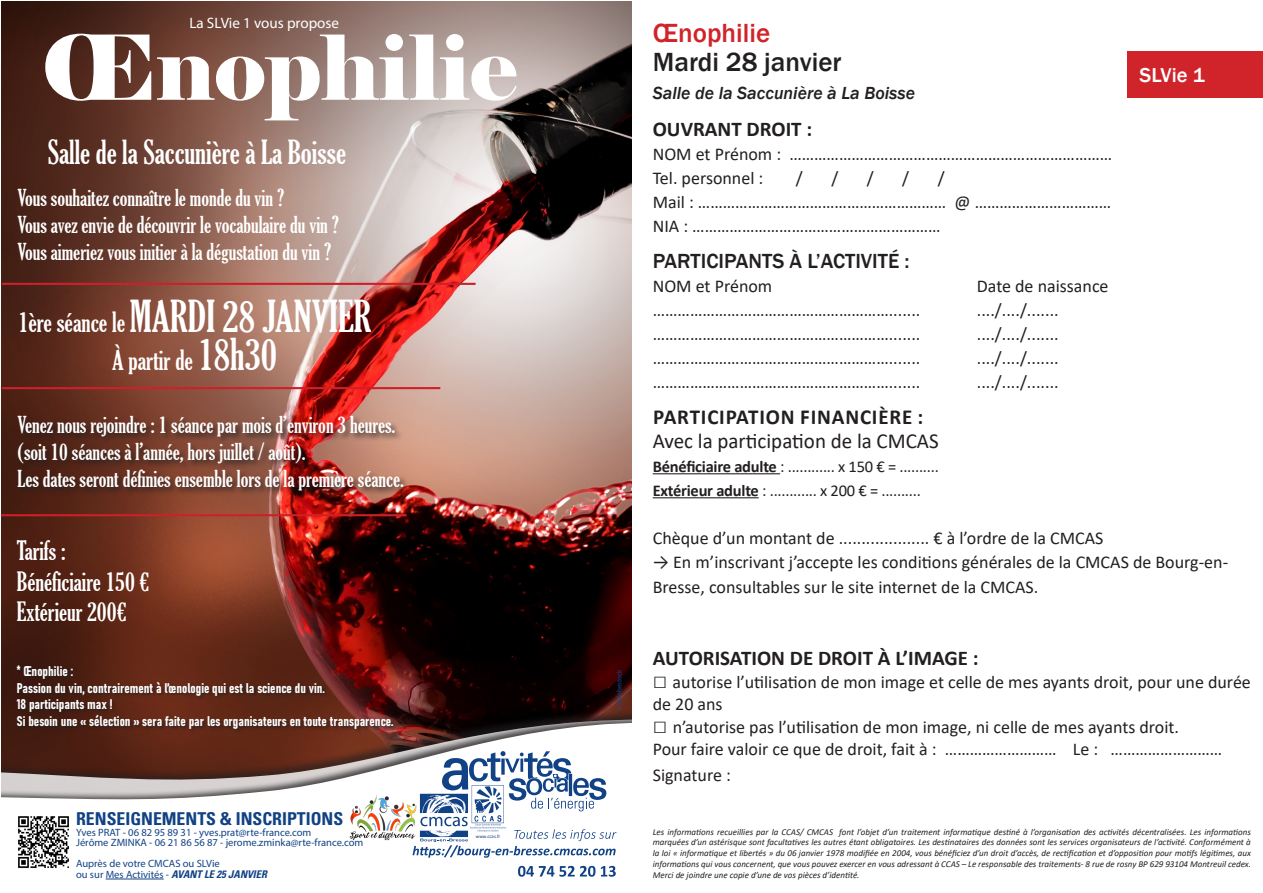
<style>
.page{position:relative;width:1263px;height:893px;background:#fff}
.page>*{position:absolute;margin:0;border:0;box-sizing:border-box;transform-origin:0 0}
.t1{font:89.4px "Elephant";color:#fff}
.t2{font:extra-condensed 42.3px "Gloucester";color:#fff}
.t3{font:extra-condensed 31.95px "Gloucester";color:#fff}
.t4{font:500 27px "Franklin Gothic";color:#231f20}
.t5{font:500 27px "Franklin Gothic";color:#d1232a}
.t6{font:extra-condensed 26.85px "Gloucester";color:#fff}
.t7{font:extra-condensed 25.65px/30.8px "Gloucester";color:#fff}
.t8{font:extra-condensed 22.5px/27px "Gloucester";color:#fff}
.t9{font:21.45px "Calibri";color:#231f20}
.t10{font:700 21.45px "Calibri";letter-spacing:.04em;color:#231f20}
.t11{font:700 21px "Calibri";color:#231f20}
.t12{font:500 21px "Franklin Gothic";color:#231f20}
.t13{font:500 20.7px "Franklin Gothic";color:#fff}
.t14{font:18px/25.2px "Calibri";color:#231f20}
.t15{font:italic 500 18px "Franklin Gothic";color:#231f20}
.t16{font:700 condensed 17.7px "Univers LT Std";color:#114285}
.t17{font:16.5px "Calibri";letter-spacing:-.015em;color:#231f20}
.t18{font:15.15px "Myriad Pro";color:#fff}
.t19{font:13.8px/16.6px "Bahnschrift";color:#fff}
.t20{font:10.65px/10.5px "Myriad Pro";color:#114285}
.t21{font:italic 9px/10.8px "Calibri";color:#231f20;text-align:justify}
.t22{font:6.9px "Myriad Pro";color:#12498e}
.t23{font:4.95px "Calibri";color:#114285}
.s1{font-size:26.85px}
.s2{font-size:42.3px}
.s3{font-family:"Univers LT Std";font-weight:700;font-style:italic;font-stretch:condensed}
.s4{font-weight:700}
.s5{font-size:24px}
</style>
<div class="page">
<hr style="left:653px;top:473px;width:127px;height:1px;background:#231f20">
<hr style="left:653px;top:497px;width:106px;height:1px;background:#231f20">
<div style="left:1128px;top:51px;width:135px;height:47px;background:#d1232a"></div>
<img style="left:2px;top:1px;width:629px;height:708px">
<svg style="left:2px;top:723px;width:627px;height:28px"></svg>
<svg style="left:2px;top:751px;width:615px;height:129px"></svg>
<img style="left:15px;top:814px;width:57px;height:56px">
<hr style="left:106px;top:879px;width:58px;height:1px;background:#114285">
<img style="left:348px;top:791px;width:69px;height:55px">
<div style="left:17px;top:414px;width:395px;height:85px;background:#231f20;opacity:.75"></div>
<div style="left:16px;top:664px;width:382px;height:70px;background:#231f20;opacity:.75"></div>
<hr style="left:2px;top:283px;width:474px;height:2px;background:#cd202b">
<hr style="left:2px;top:387px;width:438px;height:2px;background:#cd202a">
<hr style="left:2px;top:514px;width:405px;height:2px;background:#cd2028">
<p class="t18" style="left:189px;top:13px;width:151px">La SLVie 1 vous propose</p>
<p class="t1" style="left:41px;top:12px;width:478px">Œnophilie</p>
<p class="t3" style="left:48px;top:134px;width:300px">Salle de la Saccunière à La Boisse</p>
<p class="t8" style="left:18px;top:185px;width:323px">Vous souhaitez connaître le monde du vin ?<br>Vous avez envie de découvrir le vocabulaire du vin ?<br>Vous aimeriez vous initier à la dégustation du vin ?</p>
<p class="t2" style="left:18px;top:292px;width:355px"><span class="s1">1ère séance le</span> MARDI 28 JANVIER</p>
<p class="t6" style="left:112px;top:344px;width:167px">À partir de <span class="s2">18h30</span></p>
<p class="t8" style="left:18px;top:412px;width:388px">Venez nous rejoindre : 1 séance par mois d’environ 3 heures. (soit 10 séances à l’année, hors juillet / août).<br>Les dates seront définies ensemble lors de la première séance.</p>
<p class="t7" style="left:17px;top:535px;width:134px">Tarifs :<br>Bénéficiaire 150 €<br>Extérieur 200€</p>
<p class="t19" style="left:17px;top:662px;width:378px">* Œnophilie :<br>Passion du vin, contrairement à l’œnologie qui est la science du vin.<br>18 participants max !<br>Si besoin une « sélection » sera faite par les organisateurs en toute transparence.</p>
<p class="t16" style="left:76px;top:808px;width:269px">RENSEIGNEMENTS &amp; INSCRIPTIONS</p>
<p class="t20" style="left:76px;top:827px;width:289px">Yves PRAT - 06 82 95 89 31 - yves.prat@rte-france.com<br>Jérôme ZMINKA - 06 21 86 56 87 - jerome.zminka@rte-france.com</p>
<p class="t20" style="left:76px;top:858px;width:192px">Auprès de votre CMCAS ou SLVie<br>ou sur Mes Activités - <span class="s3">AVANT LE 25 JANVIER</span></p>
<p class="t23" style="left:476px;top:833px;width:26px">www.ccas.fr</p>
<p class="t22" style="left:615px;top:710px;width:42px;rotate:-90deg">© Adobestock</p>
<p class="t5" style="left:653px;top:17px;width:119px">Œnophilie</p>
<p class="t4" style="left:653px;top:45px;width:190px">Mardi 28 janvier</p>
<p class="t15" style="left:653px;top:82px;width:264px">Salle de la Saccunière à La Boisse</p>
<p class="t11" style="left:653px;top:114px;width:161px">OUVRANT DROIT :</p>
<p class="t14" style="left:653px;top:141px;width:461px">NOM et Prénom : ……………………………………………………………………</p>
<p class="t14" style="left:653px;top:165px;width:112px">Tel. personnel :</p>
<p class="t14" style="left:796px;top:165px;width:8px">/</p>
<p class="t14" style="left:831px;top:165px;width:8px">/</p>
<p class="t14" style="left:867px;top:165px;width:8px">/</p>
<p class="t14" style="left:902px;top:165px;width:8px">/</p>
<p class="t14" style="left:938px;top:165px;width:8px">/</p>
<p class="t14" style="left:653px;top:189px;width:460px">Mail : …………………………………………………… @ ……………………………</p>
<p class="t14" style="left:653px;top:213px;width:289px">NIA : ……………………………………………………</p>
<p class="t12" style="left:653px;top:248px;width:258px">PARTICIPANTS À L’ACTIVITÉ :</p>
<p class="t14" style="left:653px;top:273px;width:121px">NOM et Prénom</p>
<p class="t14" style="left:977px;top:273px;width:133px">Date de naissance</p>
<p class="t14" style="left:653px;top:297px;width:269px">………………………………………………….......</p>
<p class="t14" style="left:977px;top:297px;width:83px">..../..../.......</p>
<p class="t14" style="left:653px;top:321px;width:269px">………………………………………………….......</p>
<p class="t14" style="left:977px;top:321px;width:83px">..../..../.......</p>
<p class="t14" style="left:653px;top:345px;width:269px">………………………………………………….......</p>
<p class="t14" style="left:977px;top:345px;width:83px">..../..../.......</p>
<p class="t14" style="left:653px;top:369px;width:269px">………………………………………………….......</p>
<p class="t14" style="left:977px;top:369px;width:83px">..../..../.......</p>
<p class="t10" style="left:653px;top:402px;width:272px">PARTICIPATION FINANCIÈRE :</p>
<p class="t9" style="left:653px;top:426px;width:287px">Avec la participation de la CMCAS</p>
<p class="t17" style="left:653px;top:455px;width:288px"><span class="s4">Bénéficiaire adulte</span> : ............ x 150 € = ..........</p>
<p class="t17" style="left:653px;top:479px;width:270px"><span class="s4">Extérieur adulte</span> : ............ x 200 € = ..........</p>
<p class="t14" style="left:653px;top:525px;width:452px">Chèque d’un montant de .................... € à l’ordre de la CMCAS</p>
<p class="t14" style="left:653px;top:549px;width:577px">→ En m’inscrivant j’accepte les conditions générales de la CMCAS de Bourg-en-<br>Bresse, consultables sur le site internet de la CMCAS.</p>
<p class="t13" style="left:1139px;top:62px;width:67px">SLVie 1</p>
<p class="t11" style="left:653px;top:643px;width:327px">AUTORISATION DE DROIT À L’IMAGE :</p>
<p class="t14" style="left:653px;top:670px;width:600px;line-height:22.5px"><span class="s5">□</span> autorise l’utilisation de mon image et celle de mes ayants droit, pour une durée de 20 ans</p>
<p class="t14" style="left:653px;top:714px;width:528px"><span class="s5">□</span> n’autorise pas l’utilisation de mon image, ni celle de mes ayants droit.</p>
<p class="t14" style="left:653px;top:736px;width:571px">Pour faire valoir ce que de droit, fait à : ……………………… Le : ………………………</p>
<p class="t14" style="left:653px;top:762px;width:80px">Signature :</p>
<p class="t21" style="left:653px;top:826px;width:600px">Les informations recueillies par la CCAS/ CMCAS font l’objet d’un traitement informatique destiné à l’organisation des activités décentralisées. Les informations marquées d’un astérisque sont facultatives les autres étant obligatoires. Les destinataires des données sont les services organisateurs de l’activité. Conformément à la loi « informatique et libertés » du 06 janvier 1978 modifiée en 2004, vous bénéficiez d’un droit d’accès, de rectification et d’opposition pour motifs légitimes, aux informations qui vous concernent, que vous pouvez exercer en vous adressant à CCAS – Le responsable des traitements- 8 rue de rosny BP 629 93104 Montreuil cedex.<br>Merci de joindre une copie d’une de vos pièces d’identité.</p>
</div>
